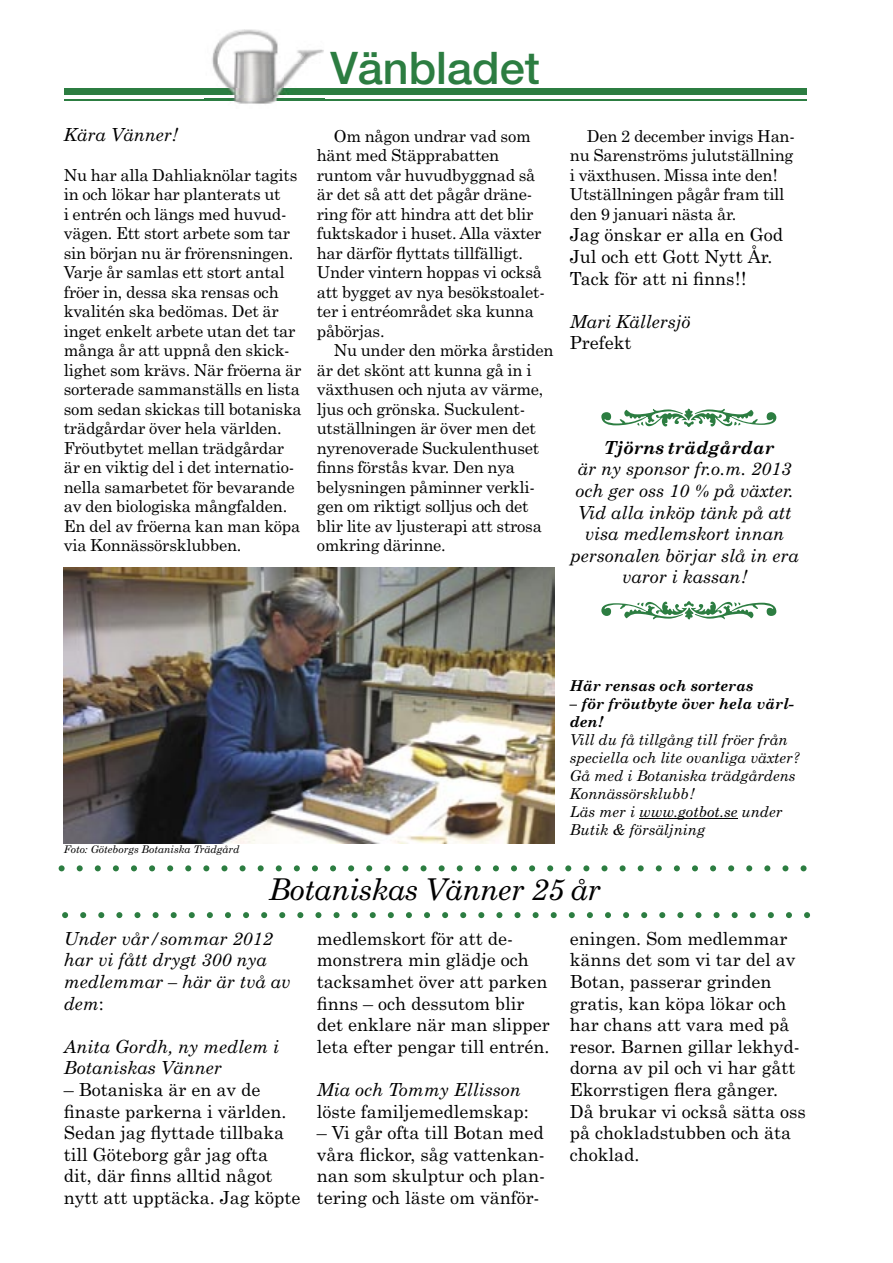
<style>
.page{position:relative;width:893px;height:1263px;background:#fff}
.page>*{position:absolute;margin:0;border:0;box-sizing:border-box;transform-origin:0 0}
.t1{font:500 45px "Helvetica Neue";color:#2c7d41}
.t2{font:italic 30px "Century Schoolbook Std";letter-spacing:-.015em;color:#000}
.t3{font:18px/21.6px "Century Schoolbook Std";color:#000}
.t4{font:italic 18px/21.6px "Century Schoolbook Std";color:#000}
.t5{font:italic 700 18px "Century Schoolbook Std";color:#000}
.t6{font:16.5px/19.5px "Century Schoolbook Std";letter-spacing:-.015em;color:#000}
.t7{font:italic 15px/18px "Century Schoolbook Std";color:#000}
.t8{font:italic 700 15px/18px "Century Schoolbook Std";color:#000}
.t9{font:italic 10.5px "Century Schoolbook Std";color:#000}
.s1{font-style:normal}
</style>
<div class="page">
<div style="left:64px;top:89px;width:742px;height:6px;background:#2c7d41"></div>
<hr style="left:64px;top:99px;width:742px;height:2px;background:#2c7d41">
<img style="left:205px;top:29px;width:119px;height:75px">
<img style="left:205px;top:89px;width:119px;height:6px">
<hr style="left:639px;top:819px;width:98px;height:1px;background:#000">
<svg style="left:59px;top:865px;width:748px;height:6px"></svg>
<svg style="left:62px;top:912px;width:748px;height:6px"></svg>
<img style="left:64px;top:567px;width:490px;height:276px">
<h1 class="t1" style="left:330px;top:42px;width:211px">Vänbladet</h1>
<p class="t4" style="left:64px;top:123px;width:115px">Kära Vänner!</p>
<p class="t6" style="left:64px;top:165px;width:239px">Nu har alla Dahliaknölar tagits in och lökar har planterats ut<br>i entrén och längs med huvud&shy;vägen. Ett stort arbete som tar sin början nu är frörensningen.<br>Varje år samlas ett stort antal fröer in, dessa ska rensas och kvalitén ska bedömas. Det är inget enkelt arbete utan det tar många år att uppnå den skick&shy;lighet som krävs. När fröerna är sorterade sammanställs en lista som sedan skickas till botaniska trädgårdar över hela världen.<br>Fröutbytet mellan trädgårdar är en viktig del i det internatio&shy;nella samarbetet för bevarande av den biologiska mångfalden.<br>En del av fröerna kan man köpa via Konnässörsklubben.</p>
<p class="t6" style="left:317px;top:126px;width:230px;text-indent:17px">Om någon undrar vad som hänt med Stäpprabatten runtom vår huvudbyggnad så är det så att det pågår dräne&shy;ring för att hindra att det blir fuktskador i huset. Alla växter har därför flyttats tillfälligt.<br>Under vintern hoppas vi också att bygget av nya besökstoalet&shy;ter i entréområdet ska kunna påbörjas.</p>
<p class="t6" style="left:317px;top:340px;width:238px;text-indent:17px">Nu under den mörka årstiden är det skönt att kunna gå in i växthusen och njuta av värme, ljus och grönska. Suckulent&shy;utställningen är över men det nyrenoverade Suckulenthuset finns förstås kvar. Den nya belysningen påminner verkli&shy;gen om riktigt solljus och det blir lite av ljusterapi att strosa omkring därinne.</p>
<p class="t6" style="left:570px;top:126px;width:227px;text-indent:17px">Den 2 december invigs Han&shy;nu Sarenströms julutställning i växthusen. Missa inte den !<br>Utställningen pågår fram till den 9 januari nästa år.</p>
<p class="t3" style="left:570px;top:224px;width:215px">Jag önskar er alla en God<br>Jul och ett Gott Nytt År.<br>Tack för att ni finns ! !</p>
<p class="t4" style="left:570px;top:310px;width:122px">Mari Källersjö</p>
<p class="t3" style="left:570px;top:332px;width:63px">Prefekt</p>
<p class="t5" style="left:604px;top:436px;width:172px">Tjörns trädgårdar</p>
<p class="t4" style="left:570px;top:458px;width:230px;text-align:center">är ny sponsor fr.o.m. 2013 och ger oss 10 % på växter.<br>Vid alla inköp tänk på att visa medlemskort innan personalen börjar slå in era varor i kassan !</p>
<p class="t9" style="left:64px;top:843px;width:177px">Foto: Göteborgs Botaniska Trädgård</p>
<p class="t8" style="left:570px;top:677px;width:185px">Här rensas och sorteras</p>
<p class="t8" style="left:570px;top:695px;width:226px">– för fröutbyte över hela värl&shy;den !</p>
<p class="t7" style="left:570px;top:731px;width:232px">Vill du få tillgång till fröer från speciella och lite ovanliga växter ?<br>Gå med i Botaniska trädgårdens<br>Konnässörsklubb !<br>Läs mer i www.gotbot.se under<br>Butik &amp; försäljning</p>
<h2 class="t2" style="left:269px;top:870px;width:334px">Botaniskas Vänner 25 år</h2>
<p class="t4" style="left:64px;top:927px;width:228px">Under vår/sommar 2012 har vi fått drygt 300 nya medlemmar – här är två av dem<span class="s1">:</span></p>
<p class="t4" style="left:64px;top:1035px;width:217px">Anita Gordh, ny medlem i<br>Botaniskas Vänner</p>
<p class="t3" style="left:64px;top:1078px;width:238px">– Botaniska är en av de finaste parkerna i världen.<br>Sedan jag flyttade tillbaka till Göteborg går jag ofta dit, där finns alltid något nytt att upptäcka. Jag köpte</p>
<p class="t3" style="left:317px;top:927px;width:235px">medlemskort för att de&shy;monstrera min glädje och tacksamhet över att parken finns – och dessutom blir det enklare när man slipper leta efter pengar till entrén.</p>
<p class="t4" style="left:317px;top:1078px;width:206px">Mia och Tommy Ellisson</p>
<p class="t3" style="left:317px;top:1100px;width:214px">löste familjemedlemskap:</p>
<p class="t3" style="left:317px;top:1121px;width:230px;text-align:justify">– Vi går ofta till Botan med våra flickor, såg vattenkan&shy;nan som skulptur och plan&shy;tering och läste om vänför-</p>
<p class="t3" style="left:570px;top:927px;width:238px">eningen. Som medlemmar känns det som vi tar del av<br>Botan, passerar grinden gratis, kan köpa lökar och har chans att vara med på resor. Barnen gillar lekhyd&shy;dorna av pil och vi har gått<br>Ekorrstigen flera gånger.<br>Då brukar vi också sätta oss på chokladstubben och äta choklad.</p>
</div>
